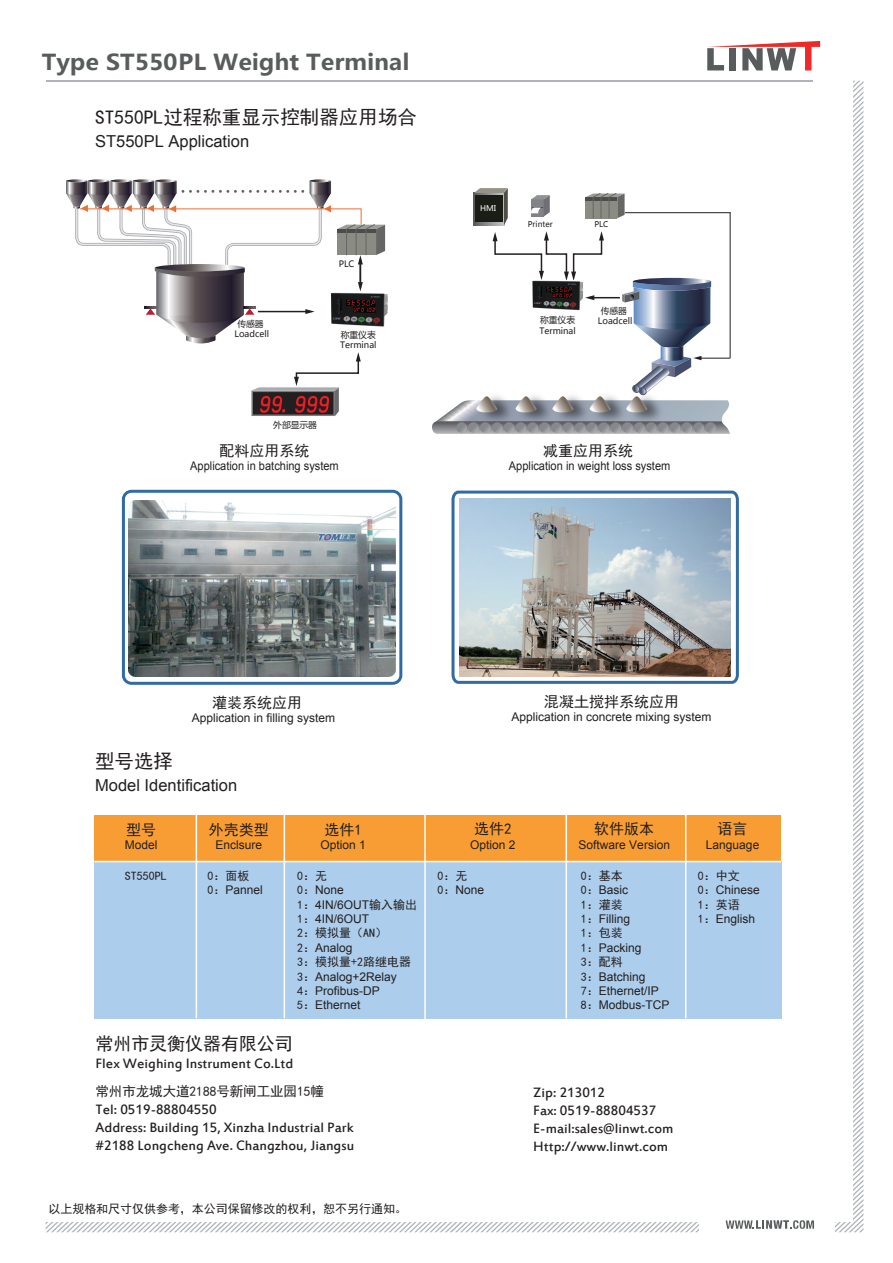
<style>
.page{position:relative;width:893px;height:1263px;background:#fff}
.page>*{position:absolute;margin:0;border:0;box-sizing:border-box;transform-origin:0 0}
.t1{font:700 21.75px "Microsoft Ya Hei";color:#595c5d;scale:1.07 1}
.t2{font:19.5px "Sim Hei";color:#231f20}
.t3{font:18px "Sim Hei";letter-spacing:-.005em;color:#231f20}
.t4{font:16.5px "Arial";color:#231f20}
.t5{font:15px/18px "Estrangelo Edessa";color:#231f20}
.t6{font:15px "Sim Hei";color:#231f20}
.t7{font:13.5px "Sim Hei";letter-spacing:-.005em;color:#231f20}
.t8{font:12px/14.4px "Arial";color:#231f20}
.t9{font:12px "Sim Hei";letter-spacing:-.005em;color:#231f20}
.t10{font:12px "Arial";color:#231f20;scale:.92 1}
.t11{font:8.7px/10.5px "Microsoft Ya Hei";color:#231f20}
.t12{font:7.8px "Microsoft Ya Hei";color:#231f20}
.t13{font:7.8px "Microsoft Ya Hei";color:#fff}
.s1{font-family:"Sim Hei"}
</style>
<div class="page">
<hr style="left:46px;top:80px;width:766px;height:1px;background:#b0b4b9">
<svg style="left:707px;top:41px;width:113px;height:29px"></svg>
<svg style="left:649px;top:1029px;width:214px;height:203px"></svg>
<div style="left:122px;top:490px;width:280px;height:195px;border:3px solid #316ba4;border-radius:8px"></div>
<svg style="left:451px;top:490px;width:288px;height:194px"></svg>
<div style="left:95px;top:815px;width:686px;height:47px;background:#f89d33"></div>
<div style="left:94px;top:862px;width:687px;height:157px;background:#accdeb"></div>
<hr style="left:95px;top:861px;width:686px;height:1px;background:#fff">
<hr style="left:685px;top:806px;width:1px;height:212px;background:#fff">
<hr style="left:565px;top:806px;width:2px;height:212px;background:#fff">
<hr style="left:424px;top:802px;width:2px;height:217px;background:#fff">
<hr style="left:283px;top:806px;width:2px;height:212px;background:#fff">
<hr style="left:196px;top:806px;width:1px;height:212px;background:#fff">
<svg style="left:474px;top:188px;width:34px;height:37px"></svg>
<svg style="left:531px;top:195px;width:18px;height:22px"></svg>
<svg style="left:585px;top:193px;width:39px;height:25px"></svg>
<hr style="left:729px;top:213px;width:1px;height:145px;background:#231f20">
<hr style="left:625px;top:212px;width:105px;height:1px;background:#231f20">
<svg style="left:432px;top:231px;width:298px;height:203px"></svg>
<svg style="left:251px;top:352px;width:110px;height:64px"></svg>
<img style="left:331px;top:293px;width:57px;height:34px">
<hr style="left:80px;top:209px;width:281px;height:1px;background:#eb7036">
<svg style="left:46px;top:81px;width:285px;height:262px"></svg>
<svg style="left:337px;top:209px;width:48px;height:55px"></svg>
<hr style="left:359px;top:259px;width:2px;height:25px;background:#231f20">
<svg style="left:358px;top:282px;width:5px;height:9px"></svg>
<img style="left:460px;top:498px;width:270px;height:178px">
<img style="left:129px;top:501px;width:266px;height:175px">
<h1 class="t1" style="left:42px;top:47px;width:345px">Type ST550PL Weight Terminal</h1>
<h2 class="t2" style="left:95px;top:107px;width:323px">ST550PL过程称重显示控制器应用场合</h2>
<h3 class="t4" style="left:95px;top:130px;width:156px">ST550PL Application</h3>
<p class="t11" style="left:338px;top:258px;width:17px">PLC</p>
<p class="t13" style="left:480px;top:203px;width:17px">HMI</p>
<p class="t12" style="left:528px;top:219px;width:27px">Printer</p>
<p class="t12" style="left:594px;top:219px;width:16px">PLC</p>
<p class="t11" style="left:234px;top:318px;width:36px;text-align:center">传感器<br>Loadcell</p>
<p class="t11" style="left:539px;top:315px;width:38px">称重仪表<br>Terminal</p>
<p class="t11" style="left:340px;top:329px;width:38px">称重仪表<br>Terminal</p>
<p class="t11" style="left:598px;top:305px;width:36px;text-align:center">传感器<br>Loadcell</p>
<p class="t11" style="left:273px;top:419px;width:45px">外部显示器</p>
<p class="t6" style="left:219px;top:443px;width:91px">配料应用系统</p>
<p class="t10" style="left:190px;top:458px;width:163px">Application in batching system</p>
<p class="t6" style="left:212px;top:695px;width:91px">灌装系统应用</p>
<p class="t8" style="left:192px;top:711px;width:145px">Application in filling system</p>
<p class="t6" style="left:543px;top:443px;width:91px">减重应用系统</p>
<p class="t10" style="left:509px;top:458px;width:177px">Application in weight loss system</p>
<p class="t6" style="left:544px;top:694px;width:136px">混凝土搅拌系统应用</p>
<p class="t8" style="left:511px;top:710px;width:202px">Application in concrete mixing system</p>
<h2 class="t2" style="left:95px;top:751px;width:80px">型号选择</h2>
<h3 class="t4" style="left:95px;top:775px;width:144px">Model Identification</h3>
<p class="t6" style="left:126px;top:822px;width:31px">型号</p>
<p class="t8" style="left:125px;top:838px;width:34px">Model</p>
<p class="t9" style="left:125px;top:869px;width:43px">ST550PL</p>
<p class="t9" style="left:437px;top:869px;width:31px">0：无</p>
<p class="t8" style="left:437px;top:883px;width:48px"><span class="s1">0：</span>None</p>
<p class="t6" style="left:474px;top:821px;width:39px">选件2</p>
<p class="t8" style="left:470px;top:837px;width:47px">Option 2</p>
<p class="t6" style="left:324px;top:822px;width:39px">选件1</p>
<p class="t8" style="left:320px;top:838px;width:47px">Option 1</p>
<p class="t6" style="left:209px;top:822px;width:61px">外壳类型</p>
<p class="t8" style="left:215px;top:838px;width:48px">Enclsure</p>
<p class="t9" style="left:207px;top:869px;width:43px">0：面板</p>
<p class="t8" style="left:207px;top:883px;width:57px"><span class="s1">0：</span>Pannel</p>
<p class="t9" style="left:297px;top:869px;width:31px">0：无</p>
<p class="t8" style="left:297px;top:883px;width:122px"><span class="s1">0：</span>None<br><span class="s1">1：</span>4IN/6OUT<span class="s1">输入输出<br>1：</span>4IN/6OUT</p>
<p class="t9" style="left:297px;top:927px;width:91px">2：模拟量（AN）</p>
<p class="t8" style="left:297px;top:940px;width:57px"><span class="s1">2：</span>Analog</p>
<p class="t9" style="left:297px;top:956px;width:115px">3：模拟量+2路继电器</p>
<p class="t8" style="left:297px;top:969px;width:101px"><span class="s1">3：</span>Analog+2Relay<br><span class="s1">4：</span>Profibus-DP<br><span class="s1">5：</span>Ethernet</p>
<p class="t6" style="left:594px;top:821px;width:61px">软件版本</p>
<p class="t8" style="left:578px;top:837px;width:93px">Software Version</p>
<p class="t9" style="left:580px;top:869px;width:43px">0：基本</p>
<p class="t8" style="left:580px;top:883px;width:49px"><span class="s1">0：</span>Basic</p>
<p class="t9" style="left:580px;top:898px;width:43px">1：灌装</p>
<p class="t8" style="left:580px;top:912px;width:51px"><span class="s1">1：</span>Filling</p>
<p class="t9" style="left:580px;top:927px;width:43px">1：包装</p>
<p class="t8" style="left:580px;top:940px;width:62px"><span class="s1">1：</span>Packing</p>
<p class="t9" style="left:580px;top:956px;width:43px">3：配料</p>
<p class="t8" style="left:580px;top:969px;width:90px"><span class="s1">3：</span>Batching<br><span class="s1">7：</span>Ethernet/IP<br><span class="s1">8：</span>Modbus-TCP</p>
<h3 class="t3" style="left:95px;top:1035px;width:199px">常州市灵衡仪器有限公司</h3>
<p class="t5" style="left:95px;top:1055px;width:199px">Flex Weighing Instrument Co.Ltd</p>
<p class="t7" style="left:95px;top:1085px;width:230px">常州市龙城大道2188号新闸工业园15幢</p>
<p class="t5" style="left:95px;top:1102px;width:260px">Tel: 0519-88804550<br>Address: Building 15, Xinzha Industrial Park #2188 Longcheng Ave. Changzhou, Jiangsu</p>
<p class="t5" style="left:533px;top:1084px;width:142px">Zip: 213012<br>Fax: 0519-88804537<br>E-mail:sales@linwt.com<br>Http://www.linwt.com</p>
<p class="t9" style="left:49px;top:1203px;width:360px">以上规格和尺寸仅供参考，本公司保留修改的权利，恕不另行通知。</p>
<p class="t6" style="left:717px;top:821px;width:31px">语言</p>
<p class="t8" style="left:706px;top:837px;width:55px">Language</p>
<p class="t9" style="left:697px;top:869px;width:43px">0：中文</p>
<p class="t8" style="left:697px;top:883px;width:64px"><span class="s1">0：</span>Chinese</p>
<p class="t9" style="left:697px;top:898px;width:43px">1：英语</p>
<p class="t8" style="left:697px;top:912px;width:59px"><span class="s1">1：</span>English</p>
</div>
